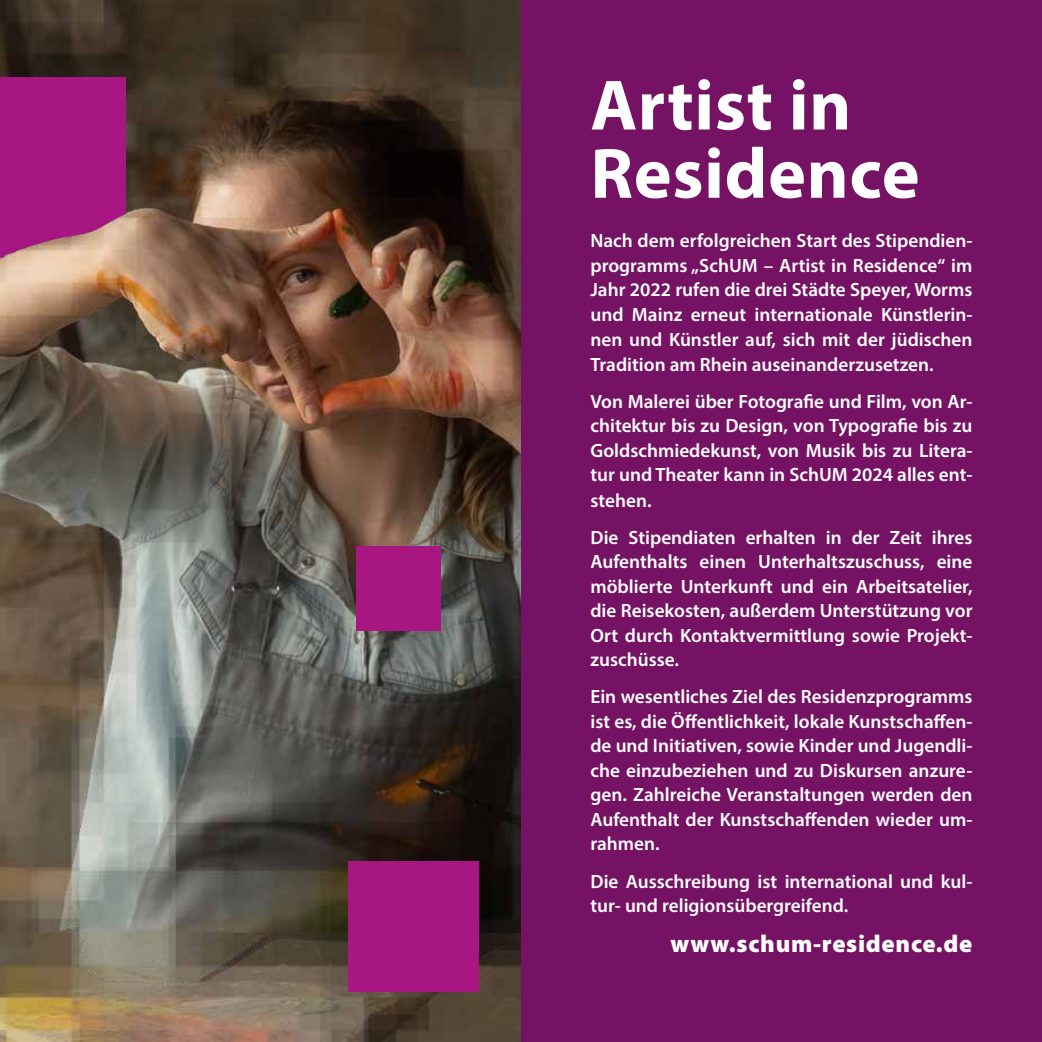
<style>
.page{position:relative;width:1042px;height:1042px;background:#fff}
.page>*{position:absolute;margin:0;border:0;box-sizing:border-box;transform-origin:0 0}
.t1{font:700 71.75px/68.2px "Myriad Pro";letter-spacing:.01em;color:#fff}
.t2{font:900 24.5px "Myriad Pro";letter-spacing:.03em;color:#fff}
.t3{font:600 19.25px/24.5px "Myriad Pro";color:#fff;text-align:justify}
</style>
<div class="page">
<div style="left:491px;top:0;width:551px;height:1042px;background:#751264"></div>
<img style="left:0;top:0;width:521px;height:1042px">
<div style="left:0;top:77px;width:126px;height:188px;background:#a71681"></div>
<div style="left:356px;top:546px;width:85px;height:85px;background:#a71681"></div>
<div style="left:348px;top:861px;width:131px;height:130px;background:#a71681"></div>
<h1 class="t1" style="left:590px;top:69px;width:331px">Artist in<br>Residence</h1>
<p class="t3" style="left:590px;top:228px;width:383px">Nach dem erfolgreichen Start des Stipendien&shy;programms „SchUM – Artist in Residence“ im Jahr 2022 rufen die drei Städte Speyer, Worms und Mainz erneut internationale Künstlerin&shy;nen und Künstler auf, sich mit der jüdischen Tradition am Rhein auseinanderzusetzen.</p>
<p class="t3" style="left:590px;top:388px;width:383px">Von Malerei über Fotografie und Film, von Ar&shy;chitektur bis zu Design, von Typografie bis zu Goldschmiedekunst, von Musik bis zu Litera&shy;tur und Theater kann in SchUM 2024 alles ent&shy;stehen.</p>
<p class="t3" style="left:590px;top:524px;width:383px">Die Stipendiaten erhalten in der Zeit ihres Aufenthalts einen Unterhaltszuschuss, eine möblierte Unterkunft und ein Arbeitsatelier, die Reisekosten, außerdem Unterstützung vor Ort durch Kontaktvermittlung sowie Projekt&shy;zuschüsse.</p>
<p class="t3" style="left:590px;top:684px;width:384px">Ein wesentliches Ziel des Residenzprogramms ist es, die Öffentlichkeit, lokale Kunstschaffen&shy;de und Initiativen, sowie Kinder und Jugendli&shy;che einzubeziehen und zu Diskursen anzure&shy;gen. Zahlreiche Veranstaltungen werden den Aufenthalt der Kunstschaffenden wieder um&shy;rahmen.</p>
<p class="t3" style="left:590px;top:868px;width:383px">Die Ausschreibung ist international und kul&shy;tur- und religionsübergreifend.</p>
<p class="t2" style="left:670px;top:927px;width:304px">www.schum-residence.de</p>
</div>
